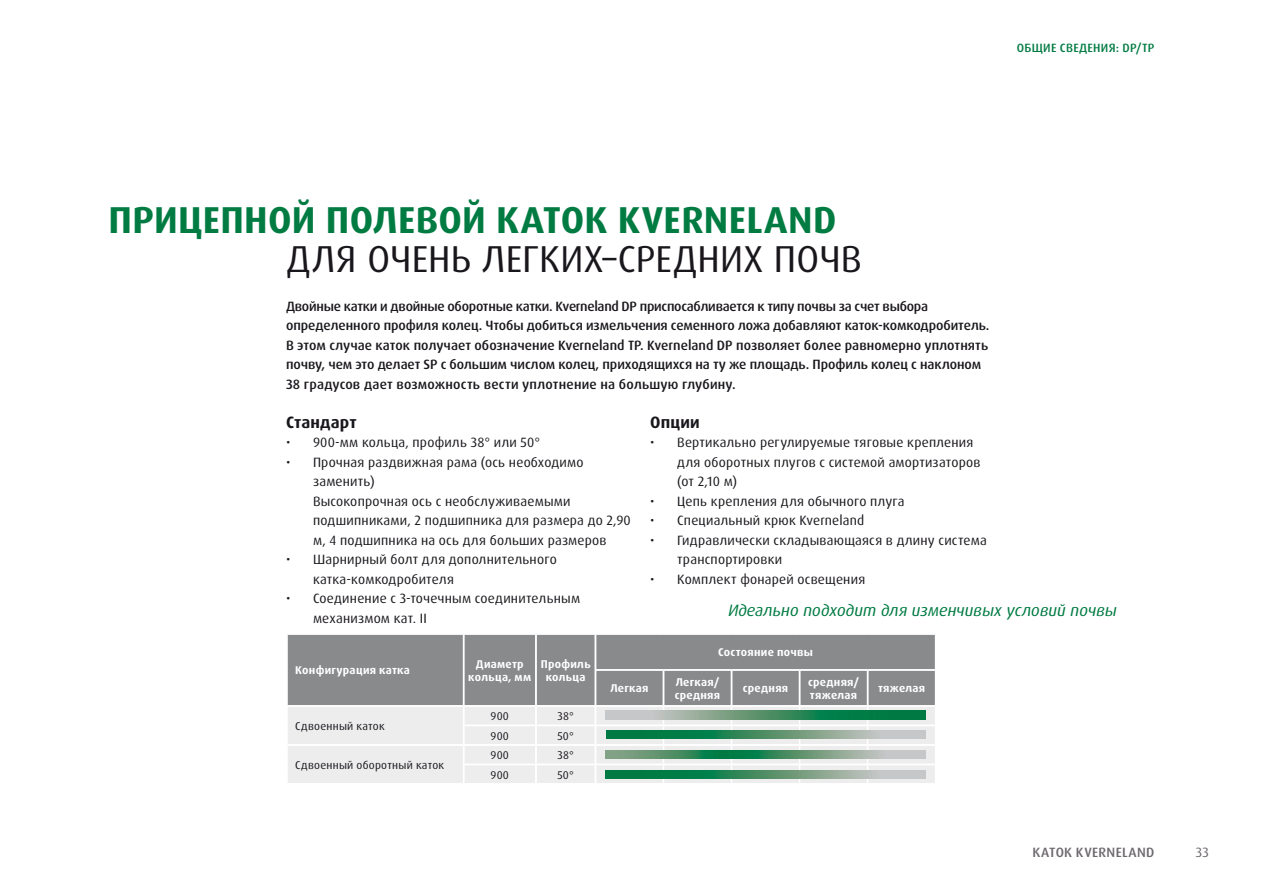
<style>
.page{position:relative;width:1263px;height:893px;background:#fff}
.page>*{position:absolute;margin:0;border:0;box-sizing:border-box;transform-origin:0 0}
.t1{font:700 37.5px "Dax Pro";letter-spacing:.01em;color:#007b42}
.t2{font:37.5px "Dax Pro";letter-spacing:.005em;color:#1a171c}
.t3{font:italic 16.5px "Dax Pro";color:#007b42}
.t4{font:700 16.5px "Dax Pro";letter-spacing:.01em;color:#1a171c}
.t5{font:13.5px/19.5px "Dax Pro";letter-spacing:.015em;color:#1a171c}
.t6{font:500 13.5px/19.5px "Dax Pro";letter-spacing:-.005em;color:#1a171c}
.t7{font:500 13.5px "Dax Pro";letter-spacing:.03em;color:#6c686d}
.t8{font:13.5px "Dax Pro";color:#6c686d}
.t9{font:500 12px "Dax Pro";letter-spacing:.025em;color:#007b42}
.t10{font:700 11.25px/13.5px "Dax Pro";letter-spacing:.025em;color:#fff;text-align:center}
.t11{font:11.25px "Dax Pro";letter-spacing:.02em;color:#1a171c}
</style>
<div class="page">
<div style="left:288px;top:635px;width:647px;height:70px;background:#888a8c"></div>
<div style="left:288px;top:707px;width:647px;height:76px;background:#ededee"></div>
<svg style="left:663px;top:707px;width:1px;height:76px"></svg>
<svg style="left:731px;top:707px;width:1px;height:76px"></svg>
<svg style="left:799px;top:707px;width:1px;height:76px"></svg>
<svg style="left:867px;top:707px;width:1px;height:76px"></svg>
<svg style="left:606px;top:750px;width:319px;height:9px;background:#649b7b"></svg>
<svg style="left:606px;top:711px;width:319px;height:8px;background:#579877"></svg>
<svg style="left:606px;top:731px;width:320px;height:8px;background:#569876"></svg>
<svg style="left:606px;top:770px;width:319px;height:8px;background:#569876"></svg>
<hr style="left:463px;top:635px;width:1px;height:35px;background:#fff">
<hr style="left:535px;top:635px;width:2px;height:35px;background:#fff">
<hr style="left:463px;top:670px;width:1px;height:35px;background:#fff">
<hr style="left:535px;top:670px;width:2px;height:35px;background:#fff">
<hr style="left:595px;top:635px;width:1px;height:34px;background:#fff">
<hr style="left:595px;top:669px;width:68px;height:2px;background:#fff">
<hr style="left:595px;top:671px;width:1px;height:34px;background:#fff">
<hr style="left:663px;top:669px;width:68px;height:2px;background:#fff">
<hr style="left:663px;top:671px;width:1px;height:34px;background:#fff">
<hr style="left:731px;top:669px;width:68px;height:2px;background:#fff">
<hr style="left:731px;top:671px;width:1px;height:34px;background:#fff">
<hr style="left:799px;top:669px;width:69px;height:2px;background:#fff">
<hr style="left:799px;top:671px;width:1px;height:34px;background:#fff">
<hr style="left:868px;top:669px;width:68px;height:2px;background:#fff">
<hr style="left:867px;top:671px;width:1px;height:34px;background:#fff">
<hr style="left:463px;top:725px;width:73px;height:1px;background:#fff">
<hr style="left:536px;top:725px;width:59px;height:1px;background:#fff">
<hr style="left:595px;top:725px;width:68px;height:1px;background:#fff">
<hr style="left:663px;top:725px;width:68px;height:1px;background:#fff">
<hr style="left:731px;top:725px;width:68px;height:1px;background:#fff">
<hr style="left:799px;top:725px;width:69px;height:1px;background:#fff">
<hr style="left:868px;top:725px;width:68px;height:1px;background:#fff">
<hr style="left:286px;top:744px;width:178px;height:2px;background:#fff">
<hr style="left:464px;top:744px;width:72px;height:2px;background:#fff">
<hr style="left:536px;top:744px;width:59px;height:2px;background:#fff">
<hr style="left:595px;top:744px;width:68px;height:2px;background:#fff">
<hr style="left:663px;top:744px;width:68px;height:2px;background:#fff">
<hr style="left:731px;top:744px;width:68px;height:2px;background:#fff">
<hr style="left:799px;top:744px;width:69px;height:2px;background:#fff">
<hr style="left:868px;top:744px;width:68px;height:2px;background:#fff">
<hr style="left:463px;top:764px;width:73px;height:1px;background:#fff">
<svg style="left:463px;top:707px;width:1px;height:76px"></svg>
<hr style="left:536px;top:764px;width:59px;height:1px;background:#fff">
<svg style="left:535px;top:707px;width:2px;height:76px"></svg>
<hr style="left:595px;top:764px;width:68px;height:1px;background:#fff">
<svg style="left:595px;top:707px;width:1px;height:76px"></svg>
<hr style="left:663px;top:764px;width:68px;height:1px;background:#fff">
<hr style="left:731px;top:764px;width:68px;height:1px;background:#fff">
<hr style="left:799px;top:764px;width:69px;height:1px;background:#fff">
<hr style="left:868px;top:764px;width:68px;height:1px;background:#fff">
<p class="t9" style="left:1017px;top:40px;width:139px">ОБЩИЕ СВЕДЕНИЯ: DP/TP</p>
<h1 class="t1" style="left:109px;top:195px;width:729px">ПРИЦЕПНОЙ ПОЛЕВОЙ КАТОК KVERNELAND</h1>
<h1 class="t2" style="left:286px;top:234px;width:577px">ДЛЯ ОЧЕНЬ ЛЕГКИХ–СРЕДНИХ ПОЧВ</h1>
<p class="t6" style="left:286px;top:296px;width:705px">Двойные катки и двойные оборотные катки. Kverneland DP приспосабливается к типу почвы за счет выбора определенного профиля колец. Чтобы добиться измельчения семенного ложа добавляют каток-комкодробитель.<br>В этом случае каток получает обозначение Kverneland TP. Kverneland DP позволяет более равномерно уплотнять почву, чем это делает SP с большим числом колец, приходящихся на ту же площадь. Профиль колец с наклоном 38 градусов дает возможность вести уплотнение на большую глубину.</p>
<p class="t4" style="left:286px;top:411px;width:72px">Стандарт</p>
<p class="t5" style="left:286px;top:433px;width:256px">• 900-мм кольца, профиль 38° или 50°</p>
<p class="t5" style="left:313px;top:452px;width:319px;text-indent:-27px">• Прочная раздвижная рама (ось необходимо заменить)<br>Высокопрочная ось с необслуживаемыми подшипниками, 2 подшипника для размера до 2,90 м, 4 подшипника на ось для больших размеров</p>
<p class="t5" style="left:313px;top:550px;width:245px;text-indent:-27px">• Шарнирный болт для дополнительного катка-комкодробителя</p>
<p class="t5" style="left:313px;top:589px;width:269px;text-indent:-27px">• Соединение с 3-точечным соединительным механизмом кат. II</p>
<p class="t4" style="left:650px;top:411px;width:51px">Опции</p>
<p class="t5" style="left:677px;top:433px;width:305px;text-indent:-27px">• Вертикально регулируемые тяговые крепления для оборотных плугов с системой амортизаторов (от 2,10 м)</p>
<p class="t5" style="left:650px;top:491px;width:256px">• Цепь крепления для обычного плуга</p>
<p class="t5" style="left:650px;top:511px;width:215px">• Специальный крюк Kverneland</p>
<p class="t5" style="left:677px;top:530px;width:311px;text-indent:-27px">• Гидравлически складывающаяся в длину система транспортировки</p>
<p class="t5" style="left:650px;top:569px;width:216px">• Комплект фонарей освещения</p>
<p class="t3" style="left:728px;top:599px;width:390px">Идеально подходит для изменчивых условий почвы</p>
<p class="t10" style="left:718px;top:646px;width:96px">Состояние почвы</p>
<p class="t10" style="left:295px;top:664px;width:116px">Конфигурация катка</p>
<p class="t10" style="left:468px;top:657px;width:64px">Диаметр кольца, мм</p>
<p class="t10" style="left:541px;top:657px;width:51px">Профиль кольца</p>
<p class="t11" style="left:295px;top:719px;width:91px">Сдвоенный каток</p>
<p class="t11" style="left:295px;top:758px;width:151px">Сдвоенный оборотный каток</p>
<p class="t11" style="left:491px;top:709px;width:20px">900</p>
<p class="t11" style="left:558px;top:709px;width:18px">38°</p>
<p class="t11" style="left:491px;top:728px;width:20px">900</p>
<p class="t11" style="left:557px;top:728px;width:18px">50°</p>
<p class="t11" style="left:491px;top:748px;width:20px">900</p>
<p class="t11" style="left:558px;top:748px;width:18px">38°</p>
<p class="t11" style="left:491px;top:767px;width:20px">900</p>
<p class="t11" style="left:557px;top:767px;width:18px">50°</p>
<p class="t10" style="left:610px;top:682px;width:40px">Легкая</p>
<p class="t10" style="left:675px;top:675px;width:47px;text-align:left">Легкая/ средняя</p>
<p class="t10" style="left:743px;top:682px;width:47px">средняя</p>
<p class="t10" style="left:808px;top:675px;width:52px;text-align:left">средняя/ тяжелая</p>
<p class="t10" style="left:878px;top:682px;width:49px">тяжелая</p>
<p class="t7" style="left:1032px;top:843px;width:123px">КАТОК KVERNELAND</p>
<p class="t8" style="left:1196px;top:843px;width:14px">33</p>
</div>
